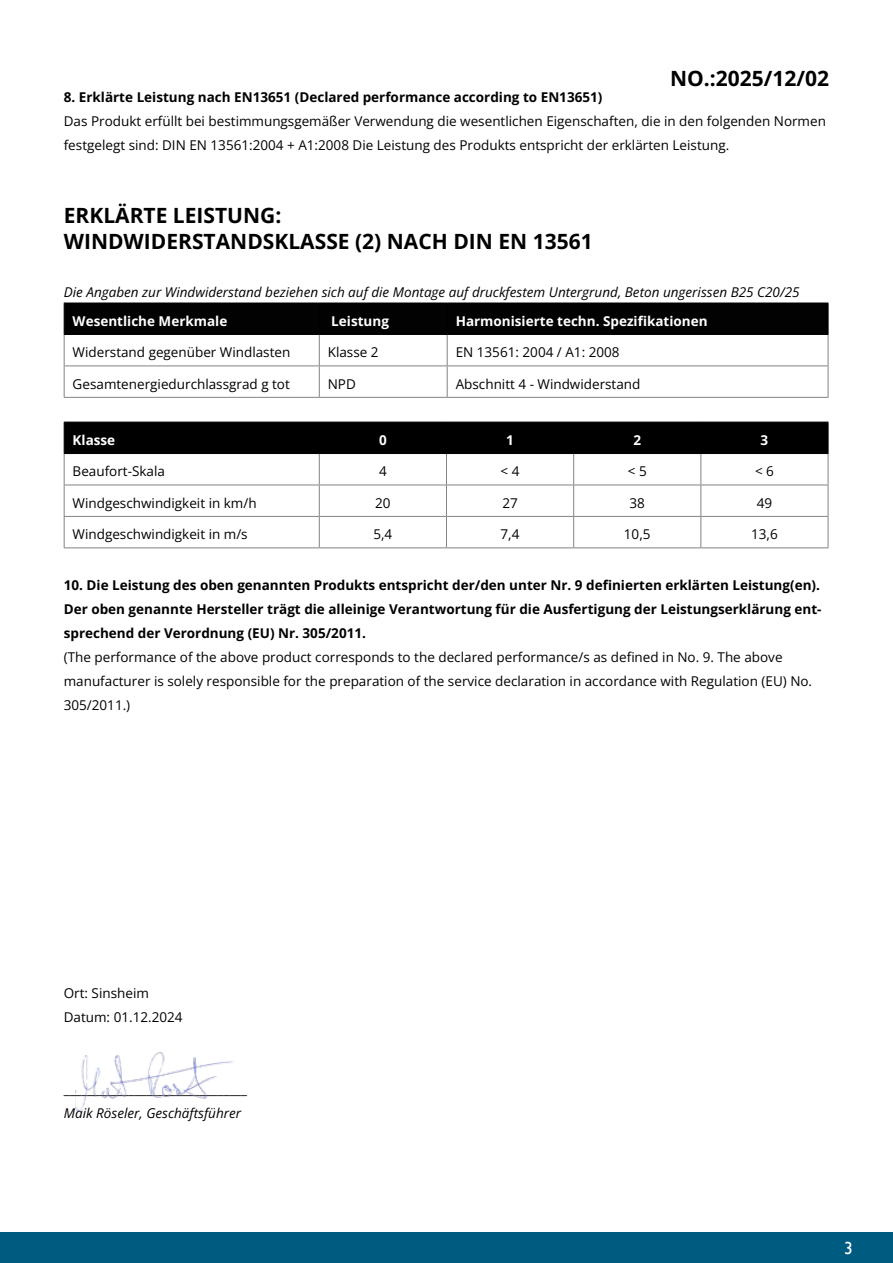
<style>
.page{position:relative;width:893px;height:1263px;background:#fff}
.page>*{position:absolute;margin:0;border:0;box-sizing:border-box;transform-origin:0 0}
.t1{font:700 21px/25.2px "Open Sans";color:#000}
.t2{font:17.55px "Gill Sans";color:#fff}
.t3{font:13.5px/24px "Open Sans";color:#000}
.t4{font:700 13.5px/24px "Open Sans";color:#000;text-align:justify}
.t5{font:italic 13.5px "Open Sans";color:#000}
.t6{font:700 13.5px "Open Sans";color:#fff}
</style>
<div class="page">
<div style="left:0;top:1233px;width:893px;height:30px;background:#005b81"></div>
<div style="left:65px;top:304px;width:763px;height:30px;background:#020203"></div>
<hr style="left:64px;top:335px;width:1px;height:30px;background:#828383">
<hr style="left:319px;top:335px;width:1px;height:30px;background:#828383">
<hr style="left:447px;top:335px;width:1px;height:30px;background:#828383">
<hr style="left:828px;top:335px;width:1px;height:30px;background:#828383">
<hr style="left:64px;top:365px;width:255px;height:1px;background:#828383">
<hr style="left:64px;top:366px;width:1px;height:31px;background:#828383">
<hr style="left:319px;top:365px;width:128px;height:1px;background:#828383">
<hr style="left:319px;top:366px;width:1px;height:31px;background:#828383">
<hr style="left:447px;top:365px;width:381px;height:1px;background:#828383">
<hr style="left:447px;top:366px;width:1px;height:31px;background:#828383">
<hr style="left:828px;top:366px;width:1px;height:31px;background:#828383">
<hr style="left:64px;top:397px;width:255px;height:1px;background:#828383">
<hr style="left:319px;top:397px;width:128px;height:1px;background:#828383">
<hr style="left:447px;top:397px;width:381px;height:1px;background:#828383">
<hr style="left:64px;top:303px;width:255px;height:1px;background:#000">
<hr style="left:64px;top:303px;width:1px;height:31px;background:#000">
<hr style="left:319px;top:303px;width:128px;height:1px;background:#000">
<hr style="left:319px;top:303px;width:1px;height:31px;background:#000">
<hr style="left:447px;top:303px;width:381px;height:1px;background:#000">
<hr style="left:447px;top:303px;width:1px;height:31px;background:#000">
<hr style="left:828px;top:303px;width:1px;height:31px;background:#000">
<hr style="left:64px;top:334px;width:255px;height:1px;background:#000">
<hr style="left:319px;top:334px;width:128px;height:1px;background:#000">
<hr style="left:447px;top:334px;width:381px;height:1px;background:#000">
<div style="left:65px;top:423px;width:763px;height:30px;background:#000"></div>
<hr style="left:319px;top:422px;width:1px;height:31px;background:#000">
<hr style="left:64px;top:454px;width:1px;height:31px;background:#828383">
<hr style="left:319px;top:454px;width:1px;height:31px;background:#828383">
<hr style="left:446px;top:454px;width:1px;height:31px;background:#828383">
<hr style="left:573px;top:454px;width:1px;height:31px;background:#828383">
<hr style="left:700px;top:454px;width:1px;height:31px;background:#828383">
<hr style="left:828px;top:454px;width:1px;height:31px;background:#828383">
<hr style="left:64px;top:485px;width:255px;height:1px;background:#828383">
<hr style="left:64px;top:485px;width:1px;height:31px;background:#828383">
<hr style="left:319px;top:485px;width:127px;height:1px;background:#828383">
<hr style="left:319px;top:485px;width:1px;height:31px;background:#828383">
<hr style="left:446px;top:485px;width:128px;height:1px;background:#828383">
<hr style="left:446px;top:485px;width:1px;height:31px;background:#828383">
<hr style="left:574px;top:485px;width:127px;height:1px;background:#828383">
<hr style="left:573px;top:485px;width:1px;height:31px;background:#828383">
<hr style="left:701px;top:485px;width:127px;height:1px;background:#828383">
<hr style="left:700px;top:485px;width:1px;height:31px;background:#828383">
<hr style="left:828px;top:485px;width:1px;height:31px;background:#828383">
<hr style="left:64px;top:516px;width:255px;height:1px;background:#828383">
<hr style="left:64px;top:517px;width:1px;height:30px;background:#828383">
<hr style="left:319px;top:516px;width:127px;height:1px;background:#828383">
<hr style="left:319px;top:517px;width:1px;height:30px;background:#828383">
<hr style="left:446px;top:516px;width:128px;height:1px;background:#828383">
<hr style="left:446px;top:517px;width:1px;height:30px;background:#828383">
<hr style="left:574px;top:516px;width:127px;height:1px;background:#828383">
<hr style="left:573px;top:517px;width:1px;height:30px;background:#828383">
<hr style="left:701px;top:516px;width:127px;height:1px;background:#828383">
<hr style="left:700px;top:517px;width:1px;height:30px;background:#828383">
<hr style="left:828px;top:517px;width:1px;height:30px;background:#828383">
<hr style="left:64px;top:547px;width:255px;height:1px;background:#828383">
<hr style="left:319px;top:547px;width:127px;height:1px;background:#828383">
<hr style="left:446px;top:547px;width:128px;height:1px;background:#828383">
<hr style="left:574px;top:547px;width:127px;height:1px;background:#828383">
<hr style="left:701px;top:547px;width:127px;height:1px;background:#828383">
<hr style="left:446px;top:422px;width:1px;height:31px;background:#000">
<hr style="left:573px;top:422px;width:1px;height:31px;background:#000">
<hr style="left:700px;top:422px;width:2px;height:31px;background:#000">
<hr style="left:64px;top:422px;width:255px;height:1px;background:#000">
<hr style="left:64px;top:422px;width:1px;height:31px;background:#000">
<hr style="left:319px;top:422px;width:127px;height:1px;background:#000">
<hr style="left:446px;top:422px;width:128px;height:1px;background:#000">
<hr style="left:574px;top:422px;width:127px;height:1px;background:#000">
<hr style="left:701px;top:422px;width:127px;height:1px;background:#000">
<hr style="left:828px;top:422px;width:1px;height:31px;background:#000">
<hr style="left:64px;top:453px;width:255px;height:1px;background:#000">
<hr style="left:319px;top:453px;width:127px;height:1px;background:#000">
<hr style="left:446px;top:453px;width:128px;height:1px;background:#000">
<hr style="left:574px;top:453px;width:127px;height:1px;background:#000">
<hr style="left:701px;top:453px;width:127px;height:1px;background:#000">
<img style="left:75px;top:1052px;width:158px;height:60px">
<h1 class="t1" style="left:670px;top:65px;width:161px">NO.:2025/12/02</h1>
<p class="t4" style="left:64px;top:85px;width:540px">8. Erklärte Leistung nach EN13651 (Declared performance according to EN13651)</p>
<p class="t3" style="left:64px;top:109px;width:764px">Das Produkt erfüllt bei bestimmungsgemäßer Verwendung die wesentlichen Eigenschaften, die in den folgenden Normen festgelegt sind: DIN EN 13561:2004 + A1:2008 Die Leistung des Produkts entspricht der erklärten Leistung.</p>
<h1 class="t1" style="left:64px;top:203px;width:530px">ERKLÄRTE LEISTUNG:<br>WINDWIDERSTANDSKLASSE (2) NACH DIN EN 13561</h1>
<p class="t5" style="left:64px;top:282px;width:737px">Die Angaben zur Windwiderstand beziehen sich auf die Montage auf druckfestem Untergrund, Beton ungerissen B25 C20/25</p>
<p class="t6" style="left:73px;top:311px;width:156px">Wesentliche Merkmale</p>
<p class="t6" style="left:331px;top:311px;width:59px">Leistung</p>
<p class="t6" style="left:456px;top:311px;width:253px">Harmonisierte techn. Spezifikationen</p>
<p class="t3" style="left:73px;top:340px;width:219px">Widerstand gegenüber Windlasten</p>
<p class="t3" style="left:328px;top:340px;width:52px">Klasse 2</p>
<p class="t3" style="left:456px;top:340px;width:165px">EN 13561: 2004 / A1: 2008</p>
<p class="t3" style="left:73px;top:372px;width:219px">Gesamtenergiedurchlassgrad g tot</p>
<p class="t3" style="left:328px;top:372px;width:30px">NPD</p>
<p class="t3" style="left:456px;top:372px;width:186px">Abschnitt 4 - Windwiderstand</p>
<p class="t6" style="left:73px;top:431px;width:44px">Klasse</p>
<p class="t6" style="left:379px;top:431px;width:9px">0</p>
<p class="t6" style="left:506px;top:431px;width:9px">1</p>
<p class="t6" style="left:633px;top:431px;width:9px">2</p>
<p class="t6" style="left:761px;top:431px;width:9px">3</p>
<p class="t3" style="left:73px;top:459px;width:94px">Beaufort-Skala</p>
<p class="t3" style="left:379px;top:459px;width:9px">4</p>
<p class="t3" style="left:501px;top:459px;width:20px">&lt; 4</p>
<p class="t3" style="left:628px;top:459px;width:20px">&lt; 5</p>
<p class="t3" style="left:755px;top:459px;width:20px">&lt; 6</p>
<p class="t3" style="left:73px;top:491px;width:186px">Windgeschwindigkeit in km/h</p>
<p class="t3" style="left:375px;top:491px;width:17px">20</p>
<p class="t3" style="left:502px;top:491px;width:17px">27</p>
<p class="t3" style="left:629px;top:491px;width:17px">38</p>
<p class="t3" style="left:757px;top:491px;width:17px">49</p>
<p class="t3" style="left:73px;top:522px;width:177px">Windgeschwindigkeit in m/s</p>
<p class="t3" style="left:373px;top:522px;width:20px">5,4</p>
<p class="t3" style="left:501px;top:522px;width:20px">7,4</p>
<p class="t3" style="left:624px;top:522px;width:28px">10,5</p>
<p class="t3" style="left:751px;top:522px;width:28px">13,6</p>
<p class="t4" style="left:64px;top:573px;width:759px">10. Die Leistung des oben genannten Produkts entspricht der/den unter Nr. 9 definierten erklärten Leistung(en).<br>Der oben genannte Hersteller trägt die alleinige Verantwortung für die Ausfertigung der Leistungserklärung ent&shy;sprechend der Verordnung (EU) Nr. 305/2011.</p>
<p class="t3" style="left:64px;top:645px;width:750px">(The performance of the above product corresponds to the declared performance/s as defined in No. 9. The above manufacturer is solely responsible for the preparation of the service declaration in accordance with Regulation (EU) No.<br>305/2011.)</p>
<p class="t3" style="left:64px;top:981px;width:120px">Ort: Sinsheim<br>Datum: 01.12.2024</p>
<p class="t3" style="left:64px;top:1077px;width:185px">_______________________________</p>
<p class="t5" style="left:64px;top:1104px;width:179px">Maik Röseler, Geschäftsführer</p>
<p class="t2" style="left:844px;top:1238px;width:10px">3</p>
</div>
